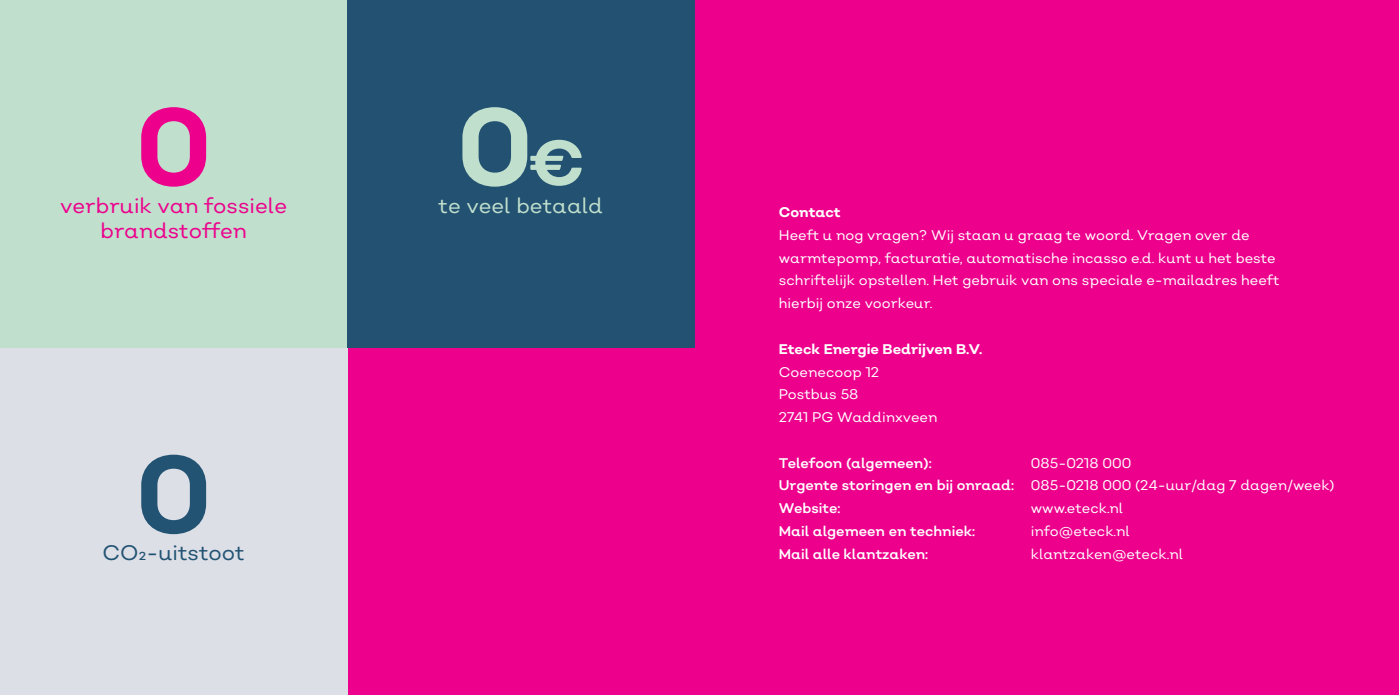
<style>
.page{position:relative;width:1399px;height:695px;background:#fff}
.page>*{position:absolute;margin:0;border:0;box-sizing:border-box;transform-origin:0 0}
.t1{font:700 108.5px "Nutmeg";color:#c0dfcd}
.t2{font:700 108.5px "Nutmeg";color:#ec008c}
.t3{font:700 108.5px "Nutmeg";color:#225372}
.t4{font:21px "Nutmeg";color:#ec008c}
.t5{font:21px "Nutmeg";color:#c0dfcd}
.t6{font:21px "Nutmeg";color:#225372}
.t7{font:14px/22.8px "Nutmeg";color:#fff}
.t8{font:14px "Nutmeg";color:#fff}
.t9{font:700 14px "Nutmeg";color:#fff}
.s1{font-size:63px}
.s2{font-style:inherit}
</style>
<div class="page">
<div style="left:0;top:0;width:1399px;height:694px;background:#ec008c"></div>
<div style="left:0;top:347px;width:347px;height:347px;background:#dddfe7"></div>
<div style="left:0;top:0;width:347px;height:347px;background:#c0dfcd"></div>
<div style="left:347px;top:0;width:347px;height:347px;background:#225171"></div>
<h1 class="t2" style="left:136px;top:77px;width:77px">0</h1>
<h2 class="t4" style="left:60px;top:192px;width:228px">verbruik van fossiele</h2>
<h2 class="t4" style="left:100px;top:217px;width:148px">brandstoffen</h2>
<h1 class="t3" style="left:136px;top:424px;width:77px">0</h1>
<h2 class="t6" style="left:102px;top:539px;width:144px">CO2-uitstoot</h2>
<h1 class="t1" style="left:457px;top:77px;width:129px">0<span class="s1">€</span></h1>
<h2 class="t5" style="left:439px;top:192px;width:166px">te veel betaald</h2>
<p class="t9" style="left:779px;top:203px;width:63px">Contact</p>
<p class="t7" style="left:779px;top:223px;width:502px">Heeft u nog vragen? Wij staan u graag te woord. Vragen over de warmtepomp, facturatie, automatische incasso e.d. kunt u het beste schriftelijk opstellen. Het gebruik van ons speciale e-mailadres heeft hierbij onze voorkeur.</p>
<p class="t9" style="left:779px;top:340px;width:205px">Eteck Energie Bedrijven B.V.</p>
<p class="t7" style="left:779px;top:360px;width:160px">Coenecoop 12<br>Postbus 58<br>2741 PG Waddinxveen</p>
<p class="t8" style="left:779px;top:453px;width:154px">Telefoon (algemeen):</p>
<p class="t7" style="left:779px;top:451px;width:557px;text-indent:252px">085-0218 000<br><span class="s2">Urgente storingen en bij onraad:</span> 085-0218 000 (24-uur/dag 7 dagen/week)<br><span class="s2">Website:</span></p>
<p class="t7" style="left:1031px;top:496px;width:94px">www.eteck.nl</p>
<p class="t8" style="left:779px;top:522px;width:198px">Mail algemeen en techniek:</p>
<p class="t7" style="left:1031px;top:519px;width:100px">info@eteck.nl</p>
<p class="t8" style="left:779px;top:544px;width:151px">Mail alle klantzaken:</p>
<p class="t7" style="left:1031px;top:542px;width:154px">klantzaken@eteck.nl</p>
</div>
